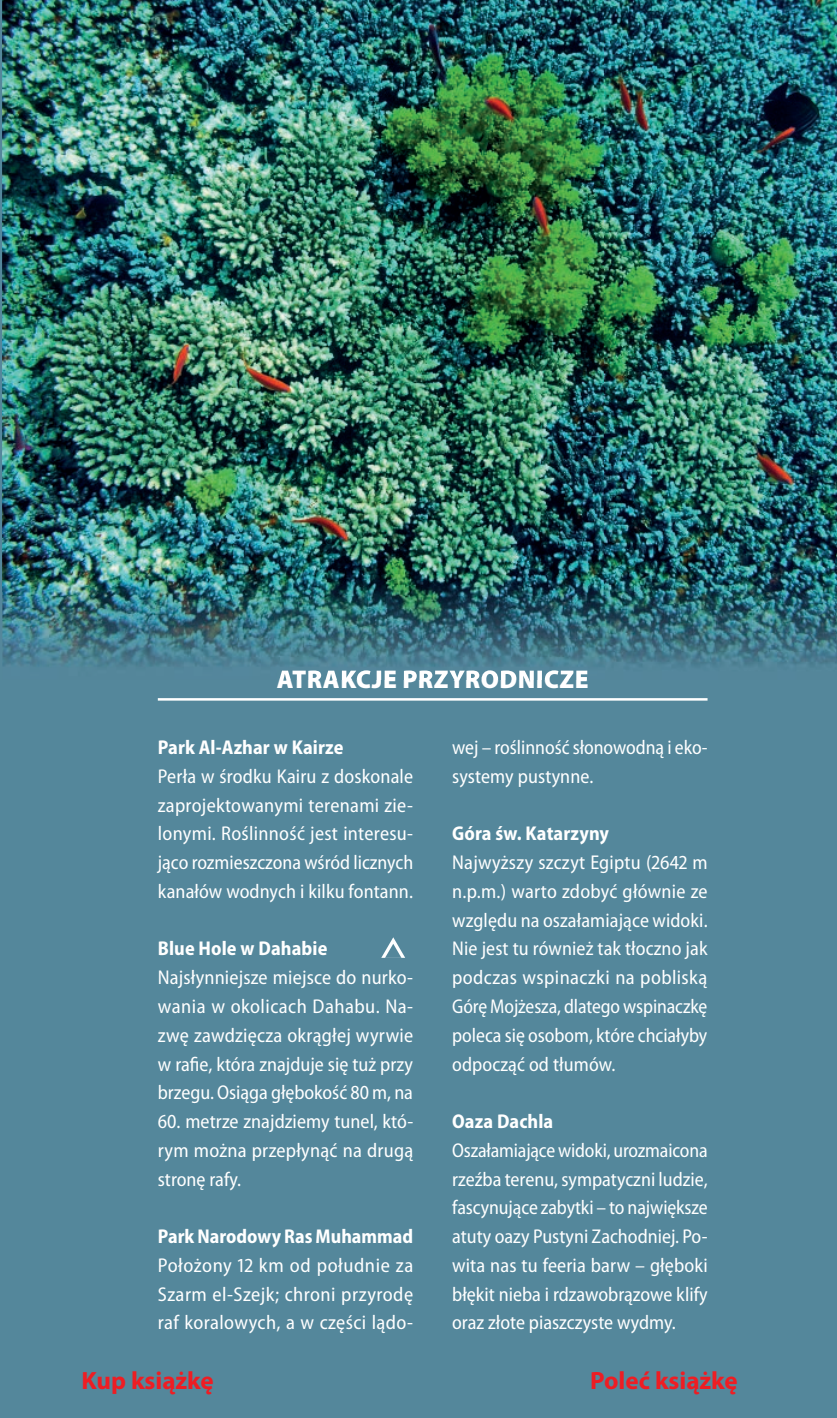
<style>
.page{position:relative;width:837px;height:1418px;background:#fff}
.page>*{position:absolute;margin:0;border:0;box-sizing:border-box;transform-origin:0 0}
.t1{font:700 25px "Myriad Pro";color:#ee1d23}
.t2{font:900 25px "Myriad Pro";letter-spacing:.02em;color:#fff}
.t3{font:semi-condensed 20px/28.8px "Myriad Pro";color:#fff;text-align:justify}
.t4{font:semi-condensed 20px/28.8px "Myriad Pro";color:#fff;text-align:justify;scale:.96 1}
.t5{font:700 semi-condensed 20px "Myriad Pro";letter-spacing:.005em;color:#fff}
</style>
<div class="page">
<div style="left:0;top:0;width:836px;height:1417px;background:#54879b"></div>
<hr style="left:158px;top:698px;width:549px;height:2px;background:#fff">
<img style="left:2px;top:0;width:602px;height:590px">
<img style="left:604px;top:0;width:232px;height:666px">
<img style="left:2px;top:590px;width:603px;height:85px">
<img style="left:277px;top:670px;width:310px;height:9px">
<svg style="left:382px;top:937px;width:23px;height:20px"></svg>
<p class="t2" style="left:277px;top:662px;width:313px">ATRAKCJE PRZYRODNICZE</p>
<p class="t5" style="left:158px;top:736px;width:187px">Park Al-Azhar w Kairze</p>
<p class="t3" style="left:158px;top:762px;width:257px">Perła w środku Kairu z doskonale zaprojektowanymi terenami zie&shy;lonymi. Roślinność jest interesu&shy;jąco rozmieszczona wśród licznych kanałów wodnych i kilku fontann.</p>
<p class="t5" style="left:158px;top:937px;width:171px">Blue Hole w Dahabie</p>
<p class="t3" style="left:158px;top:963px;width:257px">Najsłynniejsze miejsce do nurko&shy;wania w okolicach Dahabu. Na&shy;zwę zawdzięcza okrągłej wyrwie w rafie, która znajduje się tuż przy brzegu. Osiąga głębokość 80 m, na</p>
<p class="t3" style="left:158px;top:1107px;width:257px">60. metrze znajdziemy tunel, któ&shy;rym można przepłynąć na drugą stronę rafy.</p>
<p class="t5" style="left:158px;top:1225px;width:257px">Park Narodowy Ras Muhammad</p>
<p class="t3" style="left:158px;top:1251px;width:257px">Położony 12 km od południe za Szarm el-Szejk; chroni przyrodę raf koralowych, a w części lądo-</p>
<p class="t3" style="left:452px;top:733px;width:257px">wej – roślinność słonowodną i eko&shy;systemy pustynne.</p>
<p class="t5" style="left:452px;top:822px;width:158px">Góra św. Katarzyny</p>
<p class="t3" style="left:452px;top:848px;width:257px">Najwyższy szczyt Egiptu (2642 m n.p.m.) warto zdobyć głównie ze względu na oszałamiające widoki.<br>Nie jest tu również tak tłoczno jak podczas wspinaczki na pobliską Górę Mojżesza, dlatego wspinaczkę poleca się osobom, które chciałyby odpocząć od tłumów.</p>
<p class="t5" style="left:452px;top:1110px;width:103px">Oaza Dachla</p>
<p class="t4" style="left:452px;top:1136px;width:267px">Oszałamiające widoki, urozmaicona rzeźba terenu, sympatyczni ludzie, fascynujące zabytki – to największe atuty oazy Pustyni Zachodniej. Po&shy;wita nas tu feeria barw – głęboki błękit nieba i rdzawobrązowe klify oraz złote piaszczyste wydmy.</p>
<p class="t1" style="left:81px;top:1364px;width:134px">Kup książkę</p>
<p class="t1" style="left:590px;top:1364px;width:149px">Poleć książkę</p>
</div>
